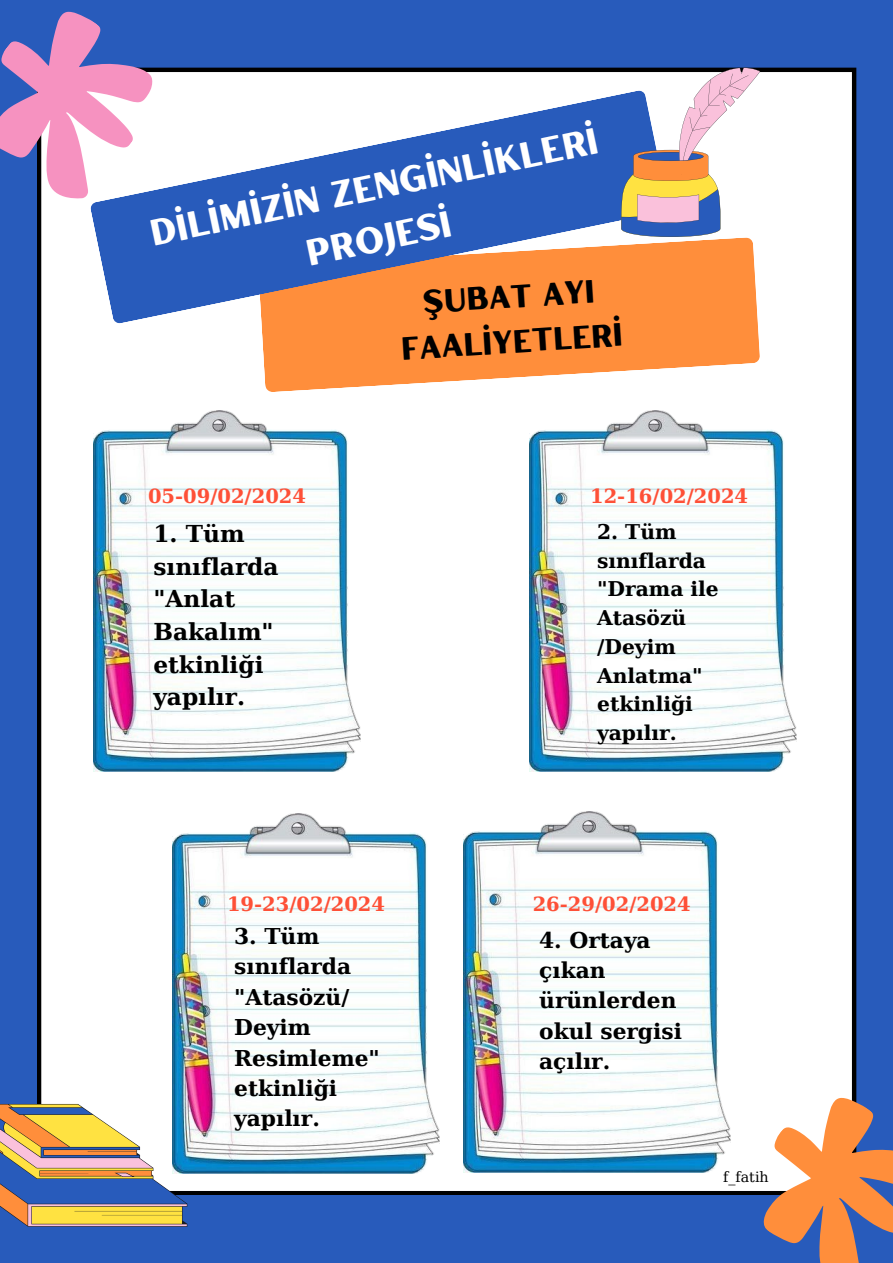
<style>
.page{position:relative;width:893px;height:1263px;background:#285bbb}
.page>*{position:absolute;margin:0;border:0;box-sizing:border-box;transform-origin:0 0}
.t1{font:36.75px/51.2px "Hertical Sans Smooth";color:#fff;text-align:center}
.t2{font:32.25px/45px "Hertical Sans Smooth";color:#000;text-align:center}
.t3{font:700 23.25px/32.6px "DejaVu Serif";color:#000}
.t4{font:700 21.75px/30.4px "DejaVu Serif";color:#000}
.t5{font:700 20.25px/28.7px "DejaVu Serif";color:#000}
.t6{font:700 19.5px "DejaVu Serif";color:#fe5037}
.t7{font:14.25px "DejaVu Serif";color:#000}
</style>
<div class="page">
<div style="left:37px;top:68px;width:819px;height:1127px;background:#fff"></div>
<svg style="left:258px;top:237px;width:502px;height:155px;background:#ffa461"></svg>
<svg style="left:90px;top:90px;width:578px;height:234px"></svg>
<svg style="left:621px;top:68px;width:139px;height:169px"></svg>
<svg style="left:0;top:1104px;width:187px;height:123px"></svg>
<svg style="left:727px;top:1075px;width:166px;height:188px"></svg>
<svg style="left:0;top:11px;width:176px;height:200px"></svg>
<img style="left:94px;top:411px;width:266px;height:360px">
<img style="left:530px;top:411px;width:266px;height:360px">
<img style="left:173px;top:813px;width:266px;height:361px">
<img style="left:464px;top:812px;width:266px;height:360px">
<h1 class="t1" style="left:145px;top:208px;width:458px;rotate:-12deg">DİLİMİZİN ZENGİNLİKLERİ<br>PROJESİ</h1>
<p class="t2" style="left:396px;top:281px;width:223px;rotate:-4deg">ŞUBAT AYI<br>FAALİYETLERİ</p>
<h4 class="t6" style="left:148px;top:485px;width:159px">05-09/02/2024</h4>
<h4 class="t6" style="left:590px;top:485px;width:159px">12-16/02/2024</h4>
<h2 class="t3" style="left:153px;top:518px;width:127px">1. Tüm sınıflarda "Anlat<br>Bakalım" etkinliği yapılır.</h2>
<h4 class="t5" style="left:597px;top:518px;width:123px">2. Tüm sınıflarda "Drama ile<br>Atasözü /Deyim<br>Anlatma" etkinliği yapılır.</h4>
<p class="t6" style="left:227px;top:892px;width:159px">19-23/02/2024</p>
<h3 class="t6" style="left:533px;top:892px;width:159px">26-29/02/2024</h3>
<p class="t4" style="left:539px;top:925px;width:144px">4. Ortaya çıkan ürünlerden okul sergisi açılır.</p>
<p class="t4" style="left:234px;top:921px;width:147px">3. Tüm sınıflarda "Atasözü/<br>Deyim<br>Resimleme" etkinliği yapılır.</p>
<h4 class="t7" style="left:723px;top:1169px;width:47px">f_fatih</h4>
</div>
